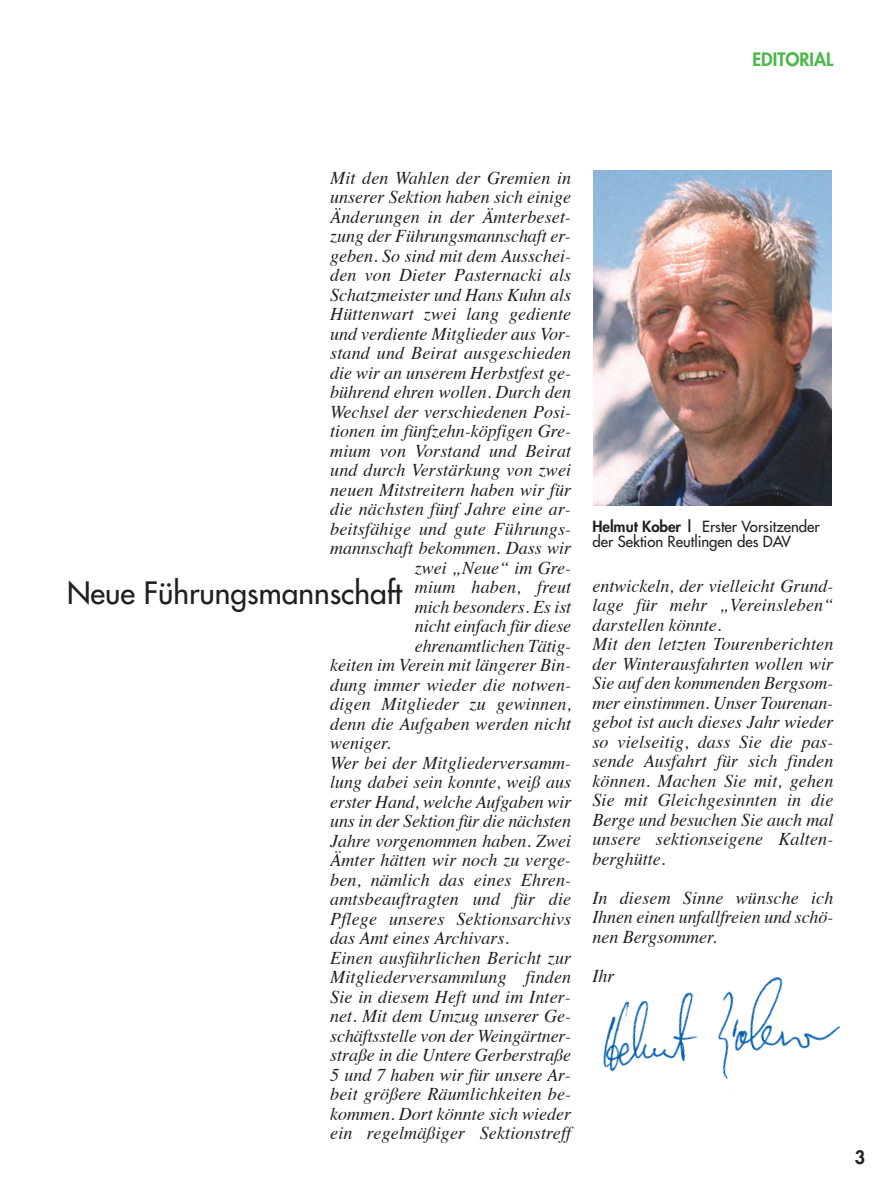
<style>
.page{position:relative;width:893px;height:1191px;background:#fff}
.page>*{position:absolute;margin:0;border:0;box-sizing:border-box;transform-origin:0 0}
.t1{font:30px "Futura";color:#231f20}
.t2{font:italic 18px/19.5px "Times";color:#231f20}
.t3{font:800 18px "Futura";color:#4cb848}
.t4{font:800 18px "Futura";color:#231f20}
.t5{font:15px/15px "Futura";color:#231f20}
.s1{font-weight:800}
</style>
<div class="page">
<img style="left:594px;top:170px;width:238px;height:335px">
<img style="left:603px;top:977px;width:238px;height:102px">
<p class="t3" style="left:752px;top:51px;width:83px">EDITORIAL</p>
<p class="t2" style="left:330px;top:169px;width:242px">Mit den Wahlen der Gremien in</p>
<p class="t2" style="left:330px;top:189px;width:242px">unserer Sektion haben sich einige</p>
<p class="t2" style="left:330px;top:208px;width:242px">Änderungen in der Ämterbeset-</p>
<p class="t2" style="left:330px;top:228px;width:242px">zung der Führungsmannschaft er-</p>
<p class="t2" style="left:330px;top:247px;width:242px">geben. So sind mit dem Ausschei-</p>
<p class="t2" style="left:330px;top:267px;width:242px">den von Dieter Pasternacki als</p>
<p class="t2" style="left:330px;top:286px;width:242px">Schatzmeister und Hans Kuhn als</p>
<p class="t2" style="left:330px;top:306px;width:242px">Hüttenwart zwei lang gediente</p>
<p class="t2" style="left:330px;top:325px;width:242px">und verdiente Mitglieder aus Vor-</p>
<p class="t2" style="left:330px;top:345px;width:242px">stand und Beirat ausgeschieden</p>
<p class="t2" style="left:330px;top:364px;width:242px">die wir an unserem Herbstfest ge-</p>
<p class="t2" style="left:330px;top:384px;width:242px">bührend ehren wollen. Durch den</p>
<p class="t2" style="left:330px;top:403px;width:242px">Wechsel der verschiedenen Posi-</p>
<p class="t2" style="left:330px;top:423px;width:242px">tionen im fünfzehn-köpfigen Gre-</p>
<p class="t2" style="left:330px;top:442px;width:242px">mium von Vorstand und Beirat</p>
<p class="t2" style="left:330px;top:462px;width:242px">und durch Verstärkung von zwei</p>
<p class="t2" style="left:330px;top:481px;width:242px">neuen Mitstreitern haben wir für</p>
<p class="t2" style="left:330px;top:501px;width:242px">die nächsten fünf Jahre eine ar-</p>
<p class="t2" style="left:330px;top:520px;width:242px">beitsfähige und gute Führungs-</p>
<p class="t2" style="left:330px;top:540px;width:242px">mannschaft bekommen. Dass wir</p>
<p class="t2" style="left:415px;top:559px;width:158px">zwei „Neue“ im Gre-</p>
<p class="t2" style="left:415px;top:579px;width:158px">mium haben, freut</p>
<p class="t2" style="left:415px;top:598px;width:158px">mich besonders. Es ist</p>
<p class="t2" style="left:415px;top:618px;width:158px">nicht einfach für diese</p>
<p class="t2" style="left:415px;top:637px;width:158px">ehrenamtlichen Tätig-</p>
<p class="t2" style="left:330px;top:657px;width:243px">keiten im Verein mit längerer Bin-</p>
<p class="t2" style="left:330px;top:676px;width:242px">dung immer wieder die notwen-</p>
<p class="t2" style="left:330px;top:696px;width:242px">digen Mitglieder zu gewinnen,</p>
<p class="t2" style="left:330px;top:715px;width:242px">denn die Aufgaben werden nicht</p>
<p class="t2" style="left:330px;top:735px;width:62px">weniger.</p>
<p class="t2" style="left:330px;top:754px;width:242px">Wer bei der Mitgliederversamm-</p>
<p class="t2" style="left:330px;top:774px;width:242px">lung dabei sein konnte, weiß aus</p>
<p class="t2" style="left:330px;top:793px;width:243px">erster Hand, welche Aufgaben wir</p>
<p class="t2" style="left:330px;top:813px;width:242px">uns in der Sektion für die nächsten</p>
<p class="t2" style="left:330px;top:832px;width:242px">Jahre vorgenommen haben. Zwei</p>
<p class="t2" style="left:330px;top:852px;width:242px">Ämter hätten wir noch zu verge-</p>
<p class="t2" style="left:330px;top:871px;width:242px">ben, nämlich das eines Ehren-</p>
<p class="t2" style="left:330px;top:891px;width:242px">amtsbeauftragten und für die</p>
<p class="t2" style="left:330px;top:910px;width:242px">Pflege unseres Sektionsarchivs</p>
<p class="t2" style="left:330px;top:930px;width:180px">das Amt eines Archivars.</p>
<p class="t2" style="left:330px;top:949px;width:242px">Einen ausführlichen Bericht zur</p>
<p class="t2" style="left:330px;top:969px;width:242px">Mitgliederversammlung finden</p>
<p class="t2" style="left:330px;top:988px;width:242px">Sie in diesem Heft und im Inter-</p>
<p class="t2" style="left:330px;top:1008px;width:242px">net. Mit dem Umzug unserer Ge-</p>
<p class="t2" style="left:330px;top:1027px;width:242px">schäftsstelle von der Weingärtner-</p>
<p class="t2" style="left:330px;top:1047px;width:242px">straße in die Untere Gerberstraße</p>
<p class="t2" style="left:330px;top:1066px;width:242px">5 und 7 haben wir für unsere Ar-</p>
<p class="t2" style="left:330px;top:1086px;width:242px">beit größere Räumlichkeiten be-</p>
<p class="t2" style="left:330px;top:1105px;width:242px">kommen. Dort könnte sich wieder</p>
<p class="t2" style="left:330px;top:1125px;width:242px">ein regelmäßiger Sektionstreff</p>
<h1 class="t1" style="left:67px;top:578px;width:337px">Neue Führungsmannschaft</h1>
<p class="t5" style="left:592px;top:520px;width:229px"><span class="s1">Helmut Kober |</span> Erster Vorsitzender der Sektion Reutlingen des DAV</p>
<p class="t2" style="left:592px;top:577px;width:243px">entwickeln, der vielleicht Grund&shy;lage für mehr „Vereinsleben“ darstellen könnte.<br>Mit den letzten Tourenberichten der Winterausfahrten wollen wir<br>Sie auf den kommenden Bergsom&shy;mer einstimmen. Unser Tourenan&shy;gebot ist auch dieses Jahr wieder so vielseitig, dass Sie die pas&shy;sende Ausfahrt für sich finden können. Machen Sie mit, gehen<br>Sie mit Gleichgesinnten in die<br>Berge und besuchen Sie auch mal unsere sektionseigene Kalten&shy;berghütte.</p>
<p class="t2" style="left:592px;top:889px;width:242px;text-align:justify">In diesem Sinne wünsche ich Ihnen einen unfallfreien und schö&shy;nen Bergsommer.</p>
<p class="t2" style="left:592px;top:967px;width:23px">Ihr</p>
<p class="t4" style="left:855px;top:1148px;width:12px">3</p>
</div>
